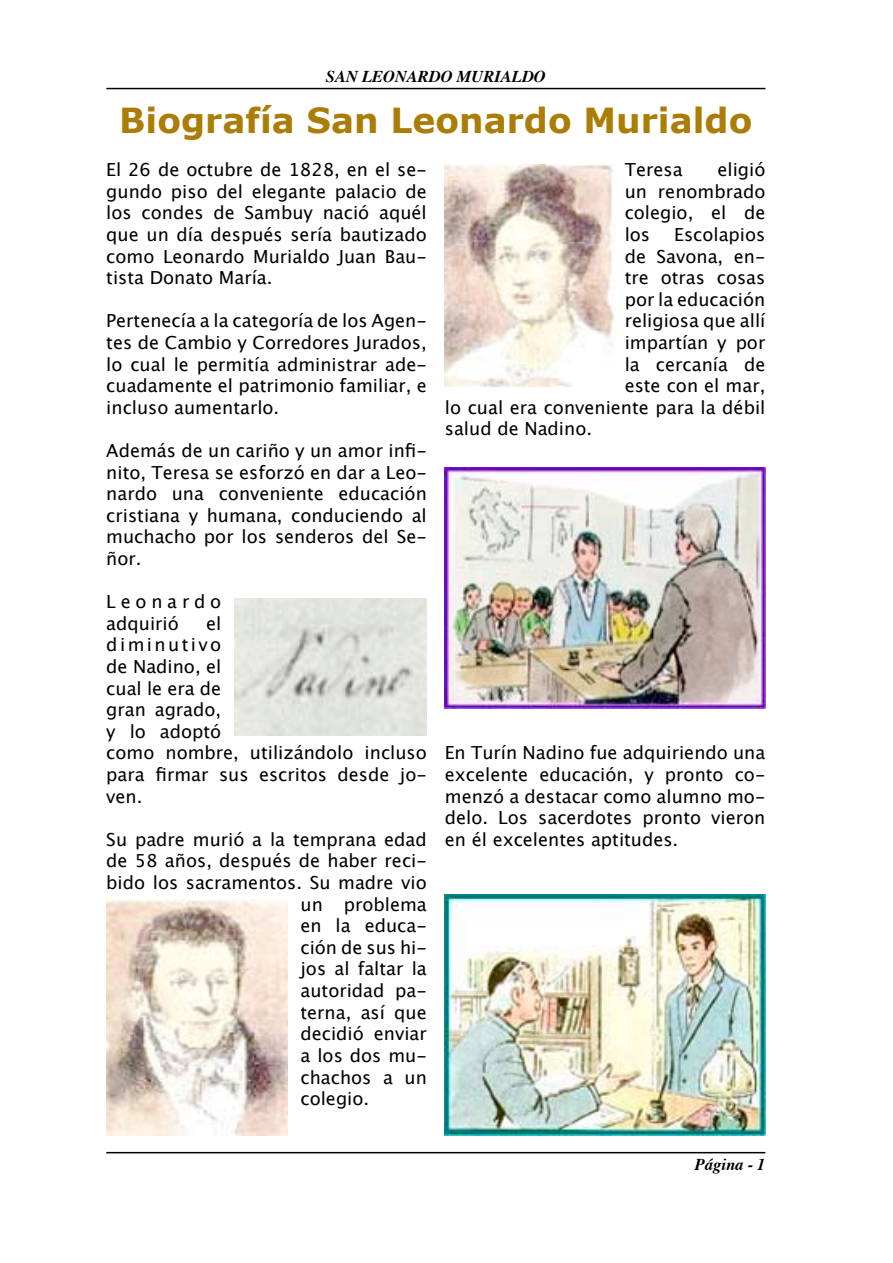
<style>
.page{position:relative;width:893px;height:1263px;background:#fff}
.page>*{position:absolute;margin:0;border:0;box-sizing:border-box;transform-origin:0 0}
.t1{font:700 34.5px "Verdana";color:#ab7d07}
.t2{font:18px/21.6px "Lucida Grande";color:#000;text-align:justify}
.t3{font:18px/21.6px "Lucida Grande";letter-spacing:.135em;color:#000}
.t4{font:italic 700 16.5px "Times";color:#000}
</style>
<div class="page">
<hr style="left:106px;top:1152px;width:659px;height:1px;background:#000">
<hr style="left:106px;top:88px;width:659px;height:1px;background:#000">
<img style="left:106px;top:900px;width:182px;height:235px">
<img style="left:445px;top:164px;width:170px;height:223px">
<img style="left:234px;top:598px;width:193px;height:137px">
<img style="left:445px;top:468px;width:320px;height:240px">
<img style="left:445px;top:895px;width:320px;height:240px">
<p class="t4" style="left:326px;top:61px;width:222px">SAN LEONARDO MURIALDO</p>
<h1 class="t1" style="left:119px;top:98px;width:635px">Biografía San Leonardo Murialdo</h1>
<p class="t2" style="left:106px;top:159px;width:322px">El 26 de octubre de 1828, en el se&shy;gundo piso del elegante palacio de los condes de Sambuy nació aquél que un día después sería bautizado como Leonardo Murialdo Juan Bau&shy;tista Donato María.</p>
<p class="t2" style="left:106px;top:310px;width:322px">Pertenecía a la categoría de los Agen&shy;tes de Cambio y Corredores Jurados, lo cual le permitía administrar ade&shy;cuadamente el patrimonio familiar, e incluso aumentarlo.</p>
<p class="t2" style="left:106px;top:440px;width:322px">Además de un cariño y un amor infi&shy;nito, Teresa se esforzó en dar a Leo&shy;nardo una conveniente educación cristiana y humana, conduciendo al muchacho por los senderos del Se&shy;ñor.</p>
<p class="t3" style="left:106px;top:591px;width:117px">Leonardo adquirió</p>
<p class="t2" style="left:625px;top:159px;width:142px;text-indent:93px">eligió un renombrado colegio, el de los</p>
<p class="t2" style="left:625px;top:159px;width:59px">Teresa</p>
<p class="t2" style="left:674px;top:224px;width:93px">Escolapios</p>
<p class="t2" style="left:625px;top:246px;width:142px">de Savona, en-</p>
<p class="t2" style="left:625px;top:267px;width:142px">tre otras cosas</p>
<p class="t2" style="left:625px;top:289px;width:142px">por la educación</p>
<p class="t2" style="left:625px;top:310px;width:142px">religiosa que allí</p>
<p class="t2" style="left:625px;top:332px;width:142px">impartían y por</p>
<p class="t2" style="left:625px;top:354px;width:142px">la cercanía de</p>
<p class="t2" style="left:625px;top:375px;width:142px">este con el mar,</p>
<p class="t2" style="left:445px;top:397px;width:322px">lo cual era conveniente para la débil</p>
<p class="t2" style="left:445px;top:418px;width:149px">salud de Nadino.</p>
<p class="t2" style="left:106px;top:613px;width:322px;text-align:left;text-indent:100px">el<br>diminutivo<br>de Nadino, el<br>cual le era de<br>gran agrado,<br>y lo adoptó<br>como nombre, utilizándolo incluso para firmar sus escritos desde jo&shy;ven.</p>
<p class="t2" style="left:106px;top:829px;width:322px">Su padre murió a la temprana edad</p>
<p class="t2" style="left:106px;top:850px;width:322px">de 58 años, después de haber reci-</p>
<p class="t2" style="left:106px;top:872px;width:322px">bido los sacramentos. Su madre vio</p>
<p class="t2" style="left:300px;top:894px;width:128px">un problema</p>
<p class="t2" style="left:300px;top:915px;width:128px">en la educa-</p>
<p class="t2" style="left:300px;top:937px;width:128px">ción de sus hi-</p>
<p class="t2" style="left:300px;top:958px;width:128px">jos al faltar la</p>
<p class="t2" style="left:300px;top:980px;width:128px">autoridad pa-</p>
<p class="t2" style="left:300px;top:1002px;width:128px">terna, así que</p>
<p class="t2" style="left:300px;top:1023px;width:128px">decidió enviar</p>
<p class="t2" style="left:300px;top:1045px;width:128px">a los dos mu-</p>
<p class="t2" style="left:300px;top:1066px;width:128px">chachos a un</p>
<p class="t2" style="left:300px;top:1088px;width:70px">colegio.</p>
<p class="t2" style="left:445px;top:742px;width:322px">En Turín Nadino fue adquiriendo una excelente educación, y pronto co&shy;menzó a destacar como alumno mo&shy;delo. Los sacerdotes pronto vieron en él excelentes aptitudes.</p>
<p class="t4" style="left:695px;top:1148px;width:60px">Página -</p>
</div>
